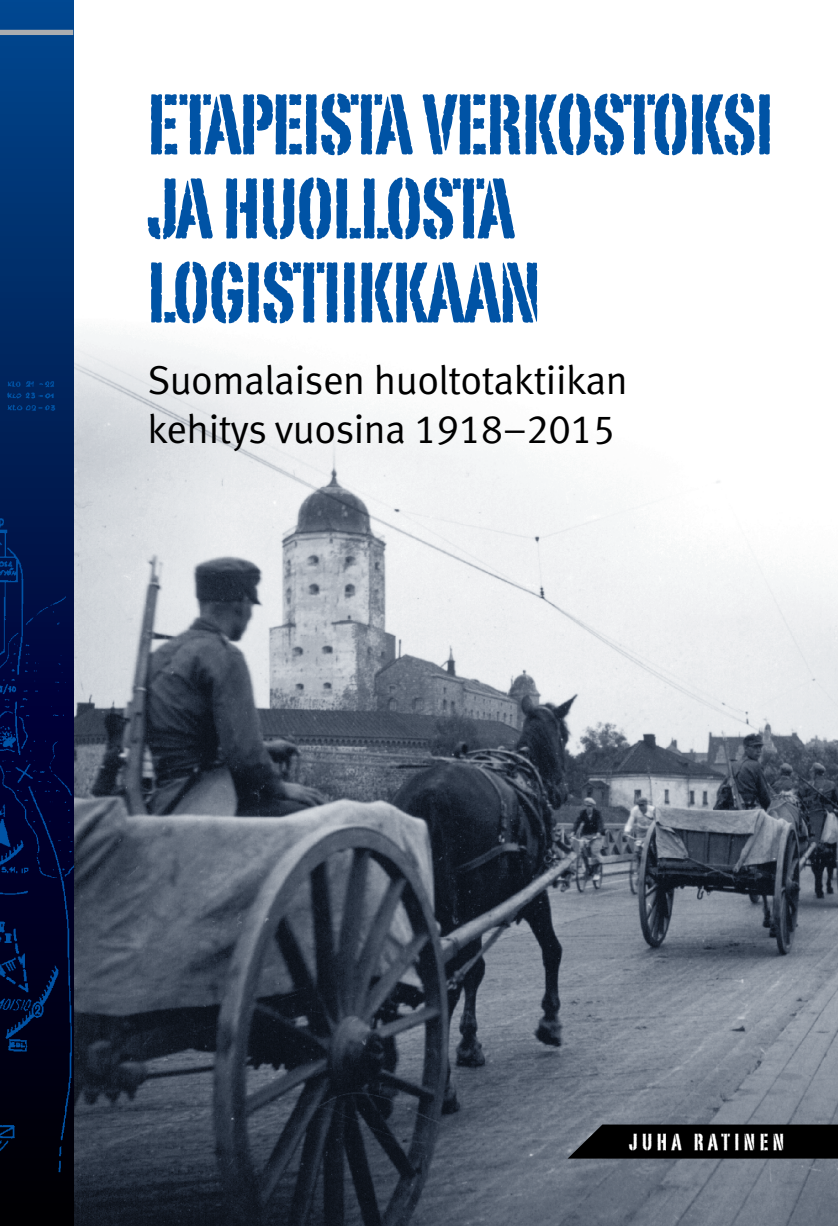
<style>
.page{position:relative;width:838px;height:1226px;background:#fff}
.page>*{position:absolute;margin:0;border:0;box-sizing:border-box;transform-origin:0 0}
.t1{font:84px/84px "Portago ITCTT";letter-spacing:-.01em;color:#0053a5}
.t2{font:40.25px/49px "Meta Normal LF";letter-spacing:-.01em;color:#000}
.t3{font:22.75px "Portago ITCTT";letter-spacing:.2em;color:#fff}
</style>
<div class="page">
<img style="left:73px;top:304px;width:764px;height:921px">
<svg style="left:0;top:0;width:73px;height:1225px;background:#00326d"></svg>
<img style="left:0;top:319px;width:73px;height:869px">
<svg style="left:567px;top:1124px;width:270px;height:34px;background:#0a0a0b"></svg>
<div style="left:0;top:30px;width:73px;height:5px;background:#abadb0"></div>
<h1 class="t1" style="left:147px;top:81px;width:627px">ETAPEISTA VERKOSTOKSI<br>JA HUOLLOSTA<br>LOGISTIIKKAAN</h1>
<p class="t2" style="left:147px;top:355px;width:482px">Suomalaisen huoltotaktiikan kehitys vuosina 1918–2015</p>
<p class="t3" style="left:628px;top:1127px;width:156px">JUHA RATINEN</p>
</div>
